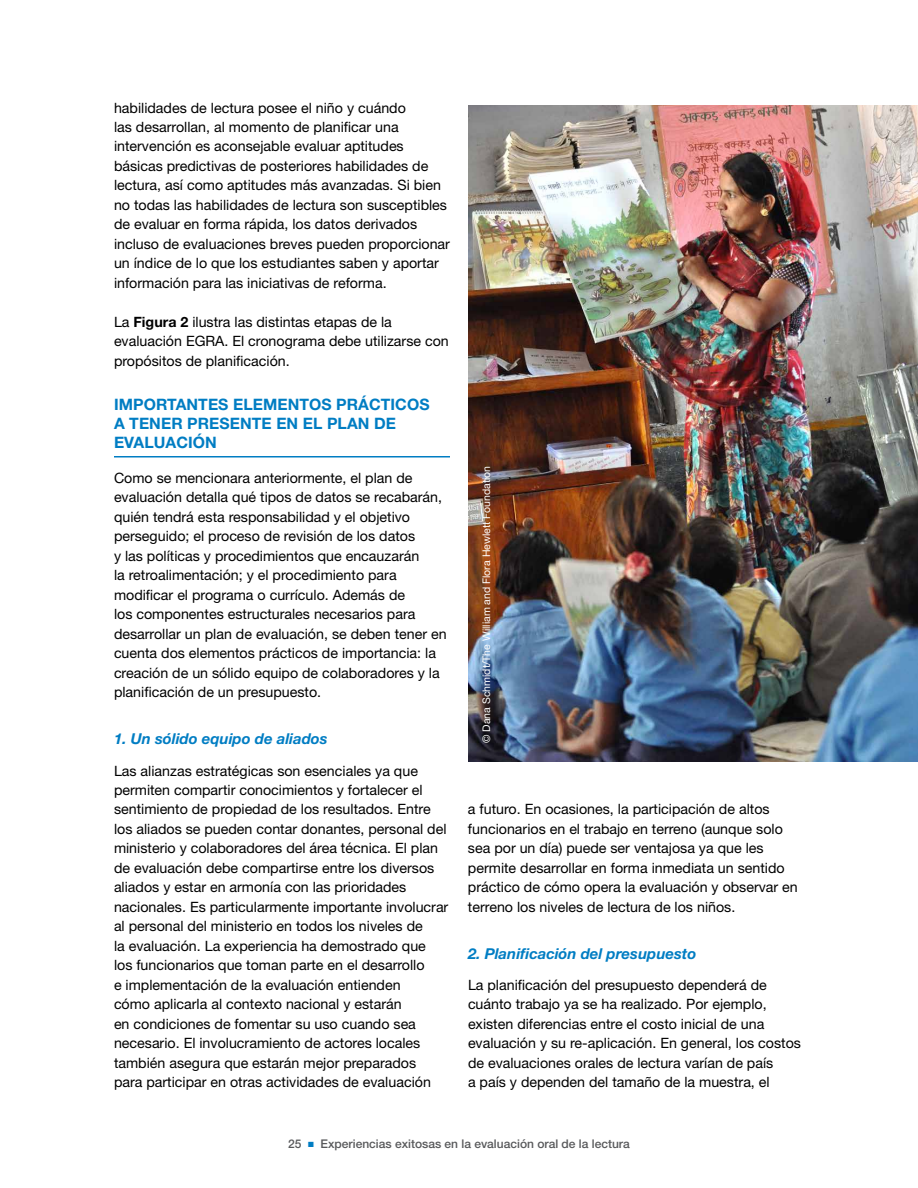
<style>
.page{position:relative;width:918px;height:1188px;background:#fff}
.page>*{position:absolute;margin:0;border:0;box-sizing:border-box;transform-origin:0 0}
.t1{font:700 15.75px/19.5px "Helvetica Neue LT Std";letter-spacing:.005em;color:#007dc3}
.t2{font:italic 700 15px "Helvetica Neue LT Std";color:#007dc3}
.t3{font:14.25px/19.5px "Helvetica Neue LT Std";color:#000}
.t4{font:500 12px "Helvetica Neue LT Std";color:#58595b}
.t5{font:10.5px "Helvetica Neue LT Std";color:#fff}
.s1{font-weight:700}
.s2{color:#007dc3}
</style>
<div class="page">
<hr style="left:114px;top:456px;width:336px;height:2px;background:#007dc3">
<img style="left:468px;top:105px;width:450px;height:657px">
<p class="t3" style="left:114px;top:97px;width:338px">habilidades de lectura posee el niño y cuándo<br>las desarrollan, al momento de planificar una intervención es aconsejable evaluar aptitudes básicas predictivas de posteriores habilidades de lectura, así como aptitudes más avanzadas. Si bien no todas las habilidades de lectura son susceptibles de evaluar en forma rápida, los datos derivados incluso de evaluaciones breves pueden proporcionar un índice de lo que los estudiantes saben y aportar información para las iniciativas de reforma.</p>
<p class="t3" style="left:114px;top:312px;width:336px">La <span class="s1">Figura 2</span> ilustra las distintas etapas de la evaluación EGRA. El cronograma debe utilizarse con propósitos de planificación.</p>
<p class="t1" style="left:114px;top:394px;width:317px">IMPORTANTES ELEMENTOS PRÁCTICOS<br>A TENER PRESENTE EN EL PLAN DE<br>EVALUACIÓN</p>
<p class="t3" style="left:114px;top:468px;width:334px">Como se mencionara anteriormente, el plan de evaluación detalla qué tipos de datos se recabarán, quién tendrá esta responsabilidad y el objetivo perseguido; el proceso de revisión de los datos<br>y las políticas y procedimientos que encauzarán<br>la retroalimentación; y el procedimiento para modificar el programa o currículo. Además de<br>los componentes estructurales necesarios para desarrollar un plan de evaluación, se deben tener en cuenta dos elementos prácticos de importancia: la creación de un sólido equipo de colaboradores y la planificación de un presupuesto.</p>
<p class="t2" style="left:114px;top:729px;width:215px">1. Un sólido equipo de aliados</p>
<p class="t3" style="left:114px;top:760px;width:336px">Las alianzas estratégicas son esenciales ya que permiten compartir conocimientos y fortalecer el sentimiento de propiedad de los resultados. Entre los aliados se pueden contar donantes, personal del ministerio y colaboradores del área técnica. El plan de evaluación debe compartirse entre los diversos aliados y estar en armonía con las prioridades nacionales. Es particularmente importante involucrar al personal del ministerio en todos los niveles de<br>la evaluación. La experiencia ha demostrado que<br>los funcionarios que toman parte en el desarrollo<br>e implementación de la evaluación entienden<br>cómo aplicarla al contexto nacional y estarán<br>en condiciones de fomentar su uso cuando sea necesario. El involucramiento de actores locales también asegura que estarán mejor preparados<br>para participar en otras actividades de evaluación</p>
<p class="t5" style="left:480px;top:743px;width:279px;rotate:-90deg">© Dana Schmidt/The William and Flora Hewlett Foundation</p>
<p class="t3" style="left:468px;top:799px;width:331px">a futuro. En ocasiones, la participación de altos funcionarios en el trabajo en terreno (aunque solo sea por un día) puede ser ventajosa ya que les permite desarrollar en forma inmediata un sentido práctico de cómo opera la evaluación y observar en terreno los niveles de lectura de los niños.</p>
<p class="t2" style="left:468px;top:944px;width:230px">2. Planificación del presupuesto</p>
<p class="t3" style="left:468px;top:975px;width:335px">La planificación del presupuesto dependerá de cuánto trabajo ya se ha realizado. Por ejemplo, existen diferencias entre el costo inicial de una evaluación y su re-aplicación. En general, los costos de evaluaciones orales de lectura varían de país<br>a país y dependen del tamaño de la muestra, el</p>
<p class="t4" style="left:288px;top:1137px;width:343px">25 <span class="s2">■</span> Experiencias exitosas en la evaluación oral de la lectura</p>
</div>
